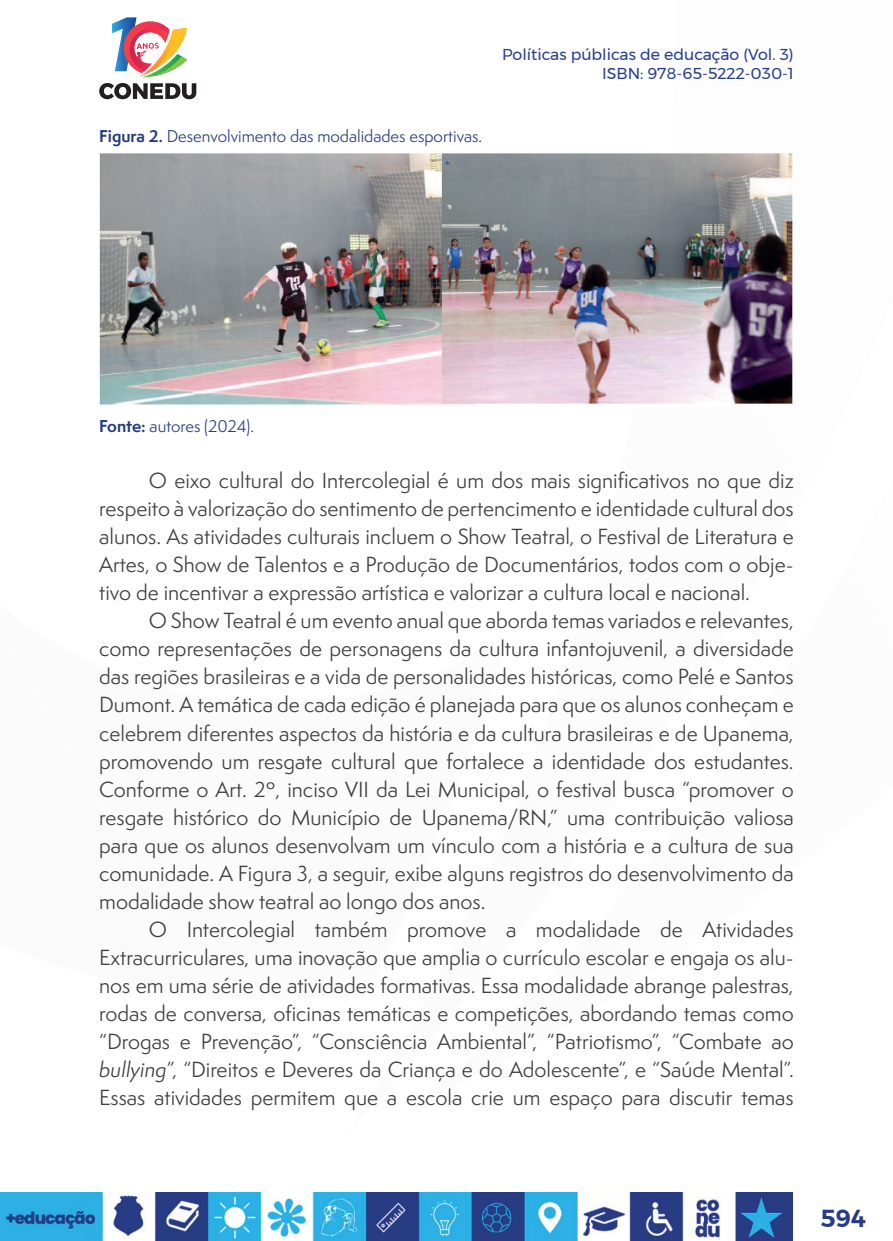
<style>
.page{position:relative;width:893px;height:1241px;background:#fff}
.page>*{position:absolute;margin:0;border:0;box-sizing:border-box;transform-origin:0 0}
.t1{font:600 24.5px "Montserrat";color:#263c82}
._7_CORPO{font:20.12px/28px "Semplicita Pro";color:#3e3e3f;text-align:justify}
.t2{font:15.75px/18.9px "Montserrat";color:#253f8e;text-align:right}
._9_LEGENDAS{font:15.75px "Semplicita Pro";color:#263c82}
._13_FONTES{font:15.75px "Semplicita Pro";color:#263c82}
.s1{font-weight:700}
.s2{font-style:italic}
</style>
<div class="page">
<svg style="left:112px;top:17px;width:75px;height:60px"></svg>
<svg style="left:99px;top:83px;width:97px;height:16px"></svg>
<img style="left:0;top:1192px;width:793px;height:48px">
<img style="left:99px;top:153px;width:694px;height:252px">
<p class="_9_LEGENDAS" style="left:99px;top:125px;width:384px"><span class="s1">Figura 2.</span> Desenvolvimento das modalidades esportivas.</p>
<p class="t2" style="left:502px;top:45px;width:293px">Políticas públicas de educação (Vol. 3)<br>ISBN: 978-65-5222-030-1</p>
<p class="_13_FONTES" style="left:99px;top:415px;width:156px"><span class="s1">Fonte:</span> autores (2024).</p>
<p class="_7_CORPO" style="left:99px;top:466px;width:696px;text-indent:50px">O eixo cultural do Intercolegial é um dos mais significativos no que diz respeito à valorização do sentimento de pertencimento e identidade cultural dos alunos. As atividades culturais incluem o Show Teatral, o Festival de Literatura e Artes, o Show de Talentos e a Produção de Documentários, todos com o obje&shy;tivo de incentivar a expressão artística e valorizar a cultura local e nacional.</p>
<p class="_7_CORPO" style="left:99px;top:606px;width:696px;text-indent:50px">O Show Teatral é um evento anual que aborda temas variados e relevantes, como representações de personagens da cultura infantojuvenil, a diversidade das regiões brasileiras e a vida de personalidades históricas, como Pelé e Santos Dumont. A temática de cada edição é planejada para que os alunos conheçam e celebrem diferentes aspectos da história e da cultura brasileiras e de Upanema, promovendo um resgate cultural que fortalece a identidade dos estudantes.<br>Conforme o Art. 2º, inciso VII da Lei Municipal, o festival busca “promover o resgate histórico do Município de Upanema/RN,” uma contribuição valiosa para que os alunos desenvolvam um vínculo com a história e a cultura de sua comunidade. A Figura 3, a seguir, exibe alguns registros do desenvolvimento da modalidade show teatral ao longo dos anos.</p>
<p class="_7_CORPO" style="left:99px;top:914px;width:696px;text-indent:50px">O Intercolegial também promove a modalidade de Atividades Extracurriculares, uma inovação que amplia o currículo escolar e engaja os alu&shy;nos em uma série de atividades formativas. Essa modalidade abrange palestras, rodas de conversa, oficinas temáticas e competições, abordando temas como “Drogas e Prevenção”, “Consciência Ambiental”, “Patriotismo”, “Combate ao <span class="s2">bullying</span>”, “Direitos e Deveres da Criança e do Adolescente”, e “Saúde Mental”.<br>Essas atividades permitem que a escola crie um espaço para discutir temas</p>
<p class="t1" style="left:821px;top:1198px;width:47px">594</p>
</div>
